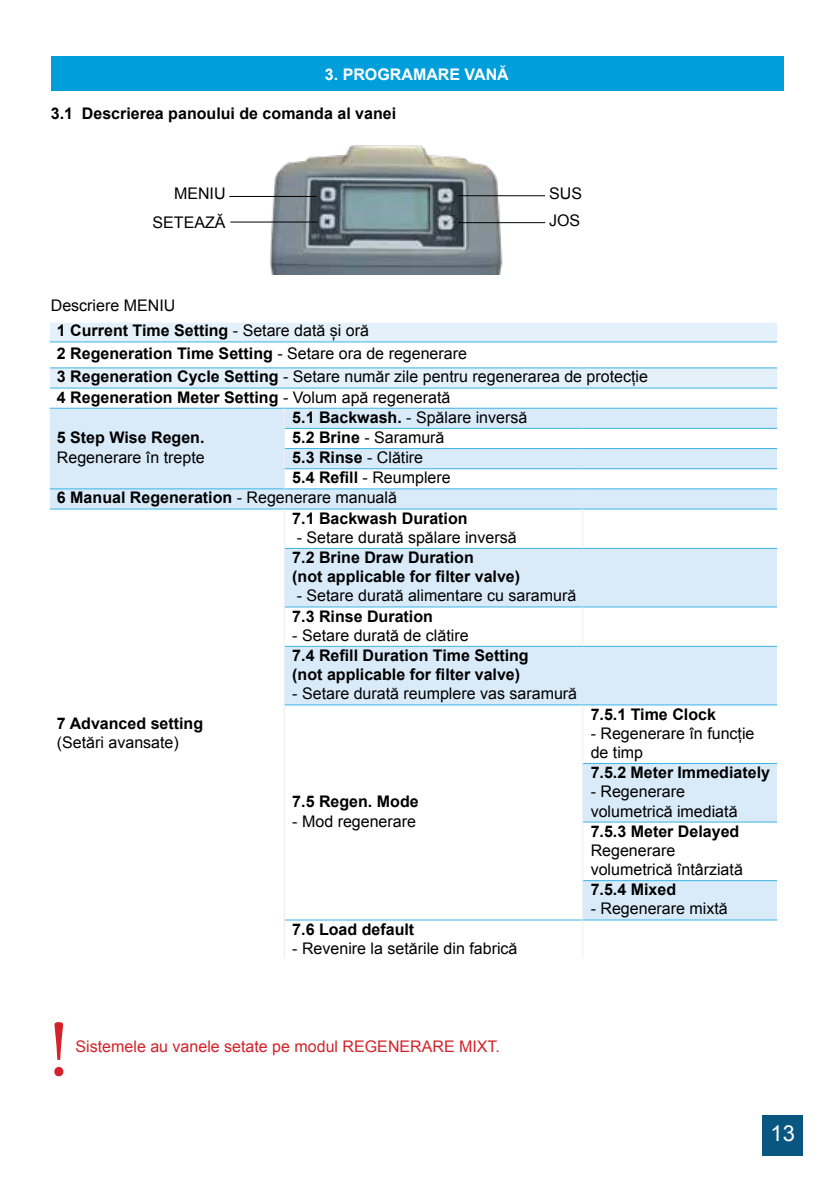
<style>
.page{position:relative;width:840px;height:1191px;background:#fff}
.page>*{position:absolute;margin:0;border:0;box-sizing:border-box;transform-origin:0 0}
.t1{font:80px "Minion Pro";color:#d2232a}
.t2{font:22px "Arial";color:#fff}
.t3{font:16px/19.2px "Arial";color:#000}
.t4{font:700 16px/19.2px "Arial";color:#000}
.t5{font:16px "Arial";color:#d2232a}
.t6{font:700 16px "Arial";color:#fff}
.s1{font-weight:700}
.s2{font-weight:400}
</style>
<div class="page">
<div style="left:762px;top:1115px;width:40px;height:41px;background:#095681"></div>
<div style="left:51px;top:57px;width:732px;height:34px;background:#009edb"></div>
<div style="left:50px;top:323px;width:726px;height:18px;background:#e4f1fb"></div>
<svg style="left:50px;top:342px;width:726px;height:579px"></svg>
<svg style="left:50px;top:409px;width:726px;height:511px"></svg>
<svg style="left:776px;top:323px;width:2px;height:19px"></svg>
<hr style="left:50px;top:341px;width:234px;height:1px;background:#3cb4e7">
<hr style="left:284px;top:341px;width:298px;height:1px;background:#3cb4e7">
<hr style="left:582px;top:341px;width:194px;height:1px;background:#3cb4e7">
<hr style="left:50px;top:367px;width:234px;height:1px;background:#3cb4e7">
<hr style="left:284px;top:367px;width:298px;height:1px;background:#3cb4e7">
<hr style="left:582px;top:367px;width:194px;height:1px;background:#3cb4e7">
<hr style="left:50px;top:388px;width:234px;height:1px;background:#3cb4e7">
<hr style="left:284px;top:388px;width:298px;height:1px;background:#3cb4e7">
<hr style="left:582px;top:388px;width:194px;height:1px;background:#3cb4e7">
<hr style="left:50px;top:408px;width:234px;height:1px;background:#3cb4e7">
<hr style="left:284px;top:408px;width:298px;height:1px;background:#3cb4e7">
<hr style="left:582px;top:408px;width:194px;height:1px;background:#3cb4e7">
<hr style="left:284px;top:428px;width:298px;height:1px;background:#3cb4e7">
<hr style="left:582px;top:428px;width:194px;height:1px;background:#3cb4e7">
<hr style="left:284px;top:448px;width:298px;height:1px;background:#3cb4e7">
<hr style="left:582px;top:448px;width:194px;height:1px;background:#3cb4e7">
<hr style="left:284px;top:468px;width:298px;height:1px;background:#3cb4e7">
<hr style="left:582px;top:468px;width:194px;height:1px;background:#3cb4e7">
<hr style="left:50px;top:488px;width:234px;height:1px;background:#3cb4e7">
<hr style="left:284px;top:488px;width:298px;height:1px;background:#3cb4e7">
<hr style="left:582px;top:488px;width:194px;height:1px;background:#3cb4e7">
<hr style="left:50px;top:509px;width:234px;height:1px;background:#3cb4e7">
<hr style="left:284px;top:509px;width:298px;height:1px;background:#3cb4e7">
<hr style="left:582px;top:509px;width:194px;height:1px;background:#3cb4e7">
<hr style="left:284px;top:548px;width:298px;height:1px;background:#3cb4e7">
<hr style="left:582px;top:548px;width:194px;height:1px;background:#3cb4e7">
<hr style="left:284px;top:606px;width:298px;height:1px;background:#3cb4e7">
<hr style="left:582px;top:606px;width:194px;height:1px;background:#3cb4e7">
<hr style="left:284px;top:646px;width:298px;height:1px;background:#3cb4e7">
<hr style="left:582px;top:646px;width:194px;height:1px;background:#3cb4e7">
<hr style="left:284px;top:704px;width:298px;height:1px;background:#3cb4e7">
<hr style="left:582px;top:704px;width:194px;height:1px;background:#3cb4e7">
<hr style="left:582px;top:763px;width:194px;height:1px;background:#3cb4e7">
<hr style="left:582px;top:821px;width:194px;height:1px;background:#3cb4e7">
<hr style="left:582px;top:880px;width:194px;height:1px;background:#3cb4e7">
<hr style="left:284px;top:919px;width:298px;height:1px;background:#3cb4e7">
<hr style="left:582px;top:919px;width:194px;height:1px;background:#3cb4e7">
<svg style="left:284px;top:408px;width:1px;height:80px"></svg>
<hr style="left:284px;top:509px;width:1px;height:39px;background:#ededee">
<hr style="left:582px;top:509px;width:1px;height:39px;background:#ededee">
<hr style="left:284px;top:548px;width:1px;height:59px;background:#ededee">
<hr style="left:284px;top:607px;width:1px;height:39px;background:#ededee">
<hr style="left:582px;top:607px;width:1px;height:39px;background:#ededee">
<hr style="left:284px;top:646px;width:1px;height:59px;background:#ededee">
<hr style="left:284px;top:705px;width:1px;height:58px;background:#ededee">
<hr style="left:582px;top:705px;width:1px;height:58px;background:#ededee">
<hr style="left:284px;top:763px;width:1px;height:59px;background:#ededee">
<hr style="left:582px;top:763px;width:1px;height:59px;background:#ededee">
<hr style="left:284px;top:822px;width:1px;height:58px;background:#ededee">
<hr style="left:582px;top:822px;width:1px;height:58px;background:#ededee">
<hr style="left:284px;top:880px;width:1px;height:40px;background:#ededee">
<hr style="left:582px;top:880px;width:1px;height:39px;background:#ededee">
<hr style="left:284px;top:920px;width:1px;height:38px;background:#ededee">
<hr style="left:582px;top:920px;width:1px;height:38px;background:#ededee">
<img style="left:253px;top:145px;width:262px;height:130px">
<hr style="left:229px;top:196px;width:87px;height:1px;background:#000">
<hr style="left:457px;top:222px;width:88px;height:1px;background:#000">
<hr style="left:457px;top:195px;width:88px;height:1px;background:#000">
<hr style="left:230px;top:222px;width:87px;height:1px;background:#000">
<p class="t6" style="left:325px;top:64px;width:185px">3. PROGRAMARE VANĂ</p>
<p class="t4" style="left:51px;top:104px;width:347px">3.1 Descrierea panoului de comanda al vanei</p>
<p class="t3" style="left:174px;top:184px;width:53px">MENIU</p>
<p class="t3" style="left:549px;top:184px;width:34px">SUS</p>
<p class="t3" style="left:152px;top:212px;width:74px">SETEAZĂ</p>
<p class="t3" style="left:549px;top:210px;width:33px">JOS</p>
<p class="t3" style="left:57px;top:293px;width:313px;line-height:25.4px;text-indent:-6px">Descriere MENIU<br><span class="s1">1 Current Time Setting</span> - Setare dată și oră</p>
<p class="t3" style="left:57px;top:342px;width:592px;line-height:23px"><span class="s1">2 Regeneration Time Setting</span> - Setare ora de regenerare<br><span class="s1">3 Regeneration Cycle Setting</span> - Setare număr zile pentru regenerarea de protecție</p>
<p class="t4" style="left:57px;top:388px;width:395px">4 Regeneration Meter Setting <span class="s2">- Volum apă regenerată</span></p>
<p class="t4" style="left:57px;top:428px;width:149px">5 Step Wise Regen.</p>
<p class="t3" style="left:57px;top:447px;width:149px">Regenerare în trepte</p>
<p class="t3" style="left:292px;top:408px;width:236px"><span class="s1">5.1 Backwash.</span> - Spălare inversă</p>
<p class="t3" style="left:292px;top:428px;width:154px"><span class="s1">5.2 Brine</span> - Saramură</p>
<p class="t4" style="left:292px;top:448px;width:132px">5.3 Rinse <span class="s2">- Clătire</span></p>
<p class="t3" style="left:292px;top:468px;width:160px"><span class="s1">5.4 Refill</span> - Reumplere</p>
<p class="t4" style="left:57px;top:489px;width:341px">6 Manual Regeneration <span class="s2">- Regenerare manuală</span></p>
<p class="t4" style="left:57px;top:714px;width:148px">7 Advanced setting</p>
<p class="t3" style="left:57px;top:733px;width:123px">(Setări avansate)</p>
<p class="t4" style="left:292px;top:509px;width:177px">7.1 Backwash Duration</p>
<p class="t3" style="left:296px;top:528px;width:221px">- Setare durată spălare inversă</p>
<p class="t4" style="left:292px;top:548px;width:229px">7.2 Brine Draw Duration<br>(not applicable for filter valve)</p>
<p class="t3" style="left:296px;top:586px;width:281px">- Setare durată alimentare cu saramură</p>
<p class="t4" style="left:292px;top:607px;width:142px">7.3 Rinse Duration</p>
<p class="t3" style="left:292px;top:625px;width:178px">- Setare durată de clătire</p>
<p class="t4" style="left:292px;top:646px;width:238px">7.4 Refill Duration Time Setting (not applicable for filter valve)</p>
<p class="t3" style="left:292px;top:684px;width:286px">- Setare durată reumplere vas saramură</p>
<p class="t4" style="left:292px;top:792px;width:128px">7.5 Regen. Mode</p>
<p class="t3" style="left:292px;top:811px;width:125px">- Mod regenerare</p>
<p class="t4" style="left:292px;top:920px;width:123px">7.6 Load default</p>
<p class="t3" style="left:292px;top:938px;width:226px">- Revenire la setările din fabrică</p>
<p class="t4" style="left:590px;top:705px;width:127px">7.5.1 Time Clock</p>
<p class="t3" style="left:590px;top:723px;width:165px">- Regenerare în funcție de timp</p>
<p class="t4" style="left:590px;top:763px;width:181px">7.5.2 Meter Immediately</p>
<p class="t3" style="left:590px;top:782px;width:148px">- Regenerare volumetrică imediată</p>
<p class="t4" style="left:590px;top:822px;width:150px">7.5.3 Meter Delayed</p>
<p class="t3" style="left:590px;top:841px;width:154px">Regenerare volumetrică întârziată</p>
<p class="t4" style="left:590px;top:880px;width:87px">7.5.4 Mixed</p>
<p class="t3" style="left:590px;top:899px;width:138px">- Regenerare mixtă</p>
<h1 class="t1" style="left:48px;top:996px;width:24px">!</h1>
<p class="t5" style="left:76px;top:1035px;width:425px">Sistemele au vanele setate pe modul REGENERARE MIXT.</p>
<h2 class="t2" style="left:770px;top:1119px;width:26px">13</h2>
</div>
